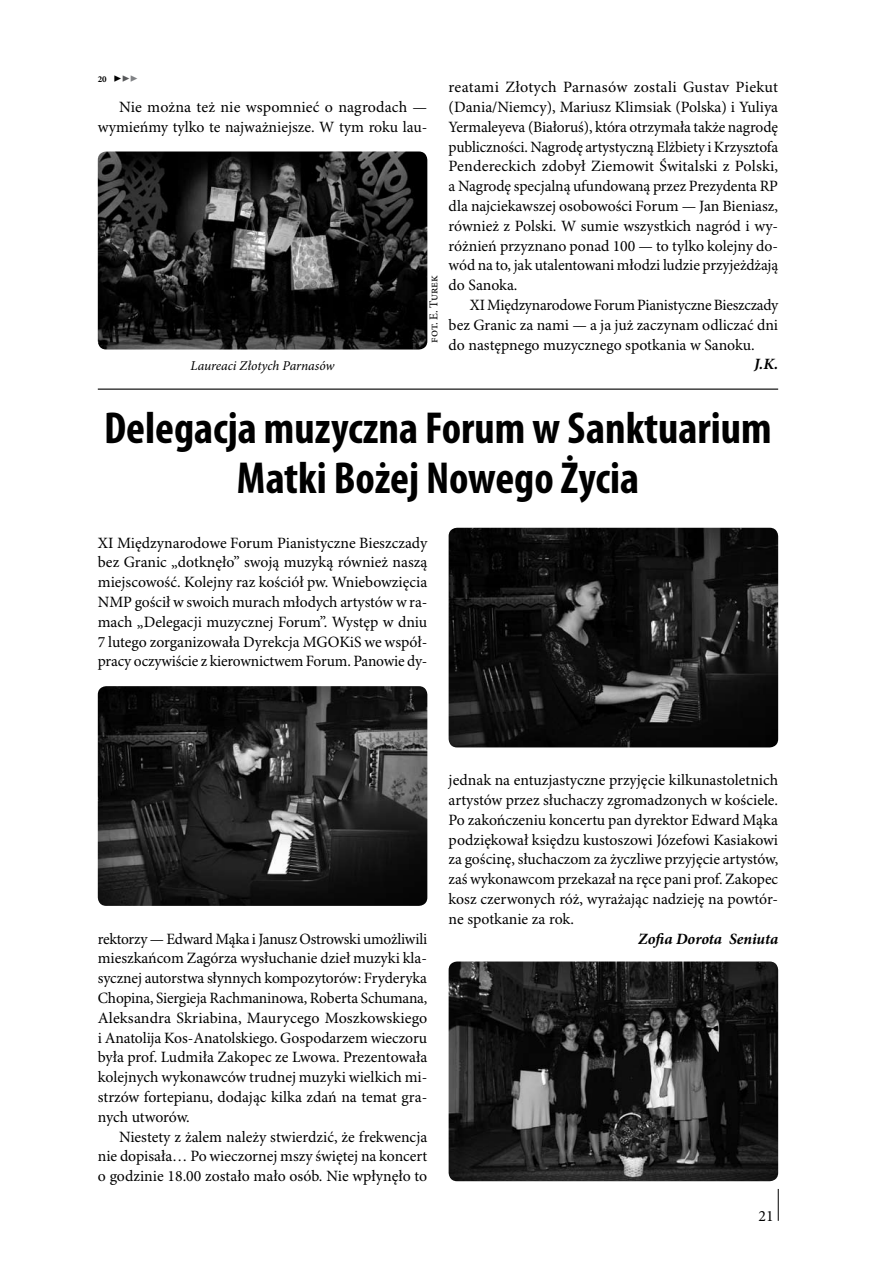
<style>
.page{position:relative;width:893px;height:1263px;background:#fff}
.page>*{position:absolute;margin:0;border:0;box-sizing:border-box;transform-origin:0 0}
.t1{font:700 condensed 45px/50.6px "Myriad Pro";color:#000;text-align:center}
.t2{font:15.75px/19.8px "Minion Pro";color:#000;text-align:justify}
.t3{font:italic 700 15.75px "Minion Pro";letter-spacing:-.005em;color:#000}
.t4{font:italic 13.5px "Minion Pro";letter-spacing:-.005em;color:#000}
.t5{font:12px "Minion Pro";letter-spacing:-.005em;color:#000}
.t6{font:700 9px "Minion Pro";color:#000}
.s1{font-size:13.5px}
.s2{font-size:13.5px;color:#58595b}
.s3{font-size:13.5px;color:#808285}
</style>
<div class="page">
<hr style="left:778px;top:1189px;width:1px;height:32px;background:#000">
<img style="left:449px;top:961px;width:329px;height:220px">
<img style="left:98px;top:686px;width:329px;height:220px">
<img style="left:449px;top:528px;width:329px;height:219px">
<hr style="left:98px;top:389px;width:680px;height:1px;background:#000">
<img style="left:98px;top:151px;width:329px;height:198px">
<p class="t6" style="left:98px;top:73px;width:42px">20 <span class="s1">▶</span><span class="s2">▶</span><span class="s3">▶</span></p>
<p class="t2" style="left:98px;top:98px;width:331px;text-align:right">Nie można też nie wspomnieć o nagrodach — wymieńmy tylko te najważniejsze. W tym roku lau-</p>
<p class="t5" style="left:427px;top:343px;width:69px;rotate:-90deg">fot. E. Turek</p>
<p class="t2" style="left:449px;top:78px;width:331px">reatami Złotych Parnasów zostali Gustav Piekut (Dania/Niemcy), Mariusz Klimsiak (Polska) i Yuliya Yermaleyeva (Białoruś), która otrzymała także nagrodę publiczności. Nagrodę artystyczną Elżbiety i Krzysztofa Pendereckich zdobył Ziemowit Świtalski z Polski, a Nagrodę specjalną ufundowaną przez Prezydenta RP dla najciekawszej osobowości Forum — Jan Bieniasz, również z Polski. W sumie wszystkich nagród i wy&shy;różnień przyznano ponad 100 — to tylko kolejny do&shy;wód na to, jak utalentowani młodzi ludzie przyjeżdżają do Sanoka.</p>
<p class="t2" style="left:449px;top:296px;width:331px;text-indent:21px">XI Międzynarodowe Forum Pianistyczne Bieszczady bez Granic za nami — a ja już zaczynam odliczać dni do następnego muzycznego spotkania w Sanoku.</p>
<p class="t4" style="left:190px;top:358px;width:146px">Laureaci Złotych Parnasów</p>
<p class="t3" style="left:754px;top:355px;width:26px">J.K.</p>
<h1 class="t1" style="left:104px;top:403px;width:669px">Delegacja muzyczna Forum w Sanktuarium<br>Matki Bożej Nowego Życia</h1>
<p class="t2" style="left:98px;top:533px;width:331px">XI Międzynarodowe Forum Pianistyczne Bieszczady bez Granic „dotknęło” swoją muzyką również naszą miejscowość. Kolejny raz kościół pw. Wniebowzięcia NMP gościł w swoich murach młodych artystów w ra&shy;mach „Delegacji muzycznej Forum”. Występ w dniu 7 lutego zorganizowała Dyrekcja MGOKiS we współ&shy;pracy oczywiście z kierownictwem Forum. Panowie dy-</p>
<p class="t2" style="left:98px;top:929px;width:331px">rektorzy — Edward Mąka i Janusz Ostrowski umożliwili mieszkańcom Zagórza wysłuchanie dzieł muzyki kla&shy;sycznej autorstwa słynnych kompozytorów: Fryderyka Chopina, Siergieja Rachmaninowa, Roberta Schumana, Aleksandra Skriabina, Maurycego Moszkowskiego i Anatolija Kos-Anatolskiego. Gospodarzem wieczoru była prof. Ludmiła Zakopec ze Lwowa. Prezentowała kolejnych wykonawców trudnej muzyki wielkich mi&shy;strzów fortepianu, dodając kilka zdań na temat gra&shy;nych utworów.</p>
<p class="t2" style="left:98px;top:1127px;width:331px;text-indent:21px">Niestety z żalem należy stwierdzić, że frekwencja nie dopisała… Po wieczornej mszy świętej na koncert o godzinie 18.00 zostało mało osób. Nie wpłynęło to</p>
<p class="t2" style="left:449px;top:771px;width:331px">jednak na entuzjastyczne przyjęcie kilkunastoletnich artystów przez słuchaczy zgromadzonych w kościele.<br>Po zakończeniu koncertu pan dyrektor Edward Mąka podziękował księdzu kustoszowi Józefowi Kasiakowi za gościnę, słuchaczom za życzliwe przyjęcie artystów, zaś wykonawcom przekazał na ręce pani prof. Zakopec kosz czerwonych róż, wyrażając nadzieję na powtór&shy;ne spotkanie za rok.</p>
<p class="t3" style="left:638px;top:929px;width:141px">Zofia Dorota Seniuta</p>
<p class="t2" style="left:758px;top:1206px;width:17px">21</p>
</div>
